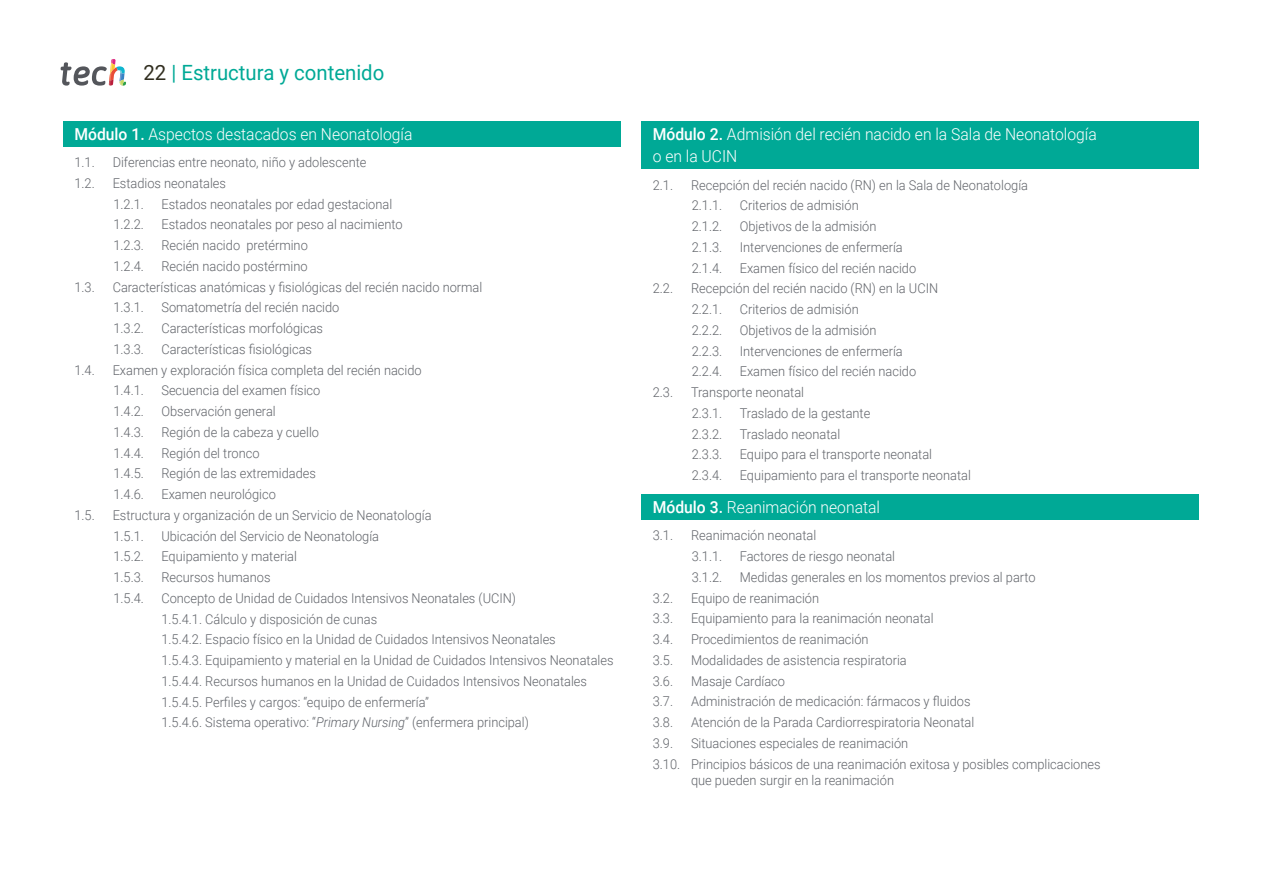
<style>
.page{position:relative;width:1263px;height:893px;background:#fff}
.page>*{position:absolute;margin:0;border:0;box-sizing:border-box;transform-origin:0 0}
.t1{font:21px "Roboto";color:#00a996}
.t2{font:300 16.5px/22.5px "Roboto";color:#fff;scale:.95 1}
.t3{font:300 13.5px/20.7px "Roboto";color:#61646a;scale:.95 1}
.s1{color:#312e20}
.s2{font-weight:500}
.s3{font-style:italic}
</style>
<div class="page">
<div style="left:63px;top:121px;width:558px;height:25px;background:#00a996"></div>
<div style="left:642px;top:121px;width:557px;height:48px;background:#00a996"></div>
<div style="left:642px;top:494px;width:557px;height:25px;background:#00a996"></div>
<svg style="left:61px;top:59px;width:65px;height:27px"></svg>
<h1 class="t1" style="left:144px;top:57px;width:242px"><span class="s1">22</span> | Estructura y contenido</h1>
<p class="t2" style="left:74px;top:122px;width:357px"><span class="s2">Módulo 1.</span> Aspectos destacados en Neonatología</p>
<p class="t3" style="left:74px;top:151px;width:23px">1.1.</p>
<p class="t3" style="left:113px;top:151px;width:269px">Diferencias entre neonato, niño y adolescente</p>
<p class="t3" style="left:74px;top:172px;width:23px">1.2.</p>
<p class="t3" style="left:113px;top:172px;width:121px">Estadios neonatales<br>1.2.1.</p>
<p class="t3" style="left:161px;top:193px;width:244px">Estados neonatales por edad gestacional</p>
<p class="t3" style="left:113px;top:214px;width:34px">1.2.2.</p>
<p class="t3" style="left:161px;top:214px;width:255px">Estados neonatales por peso al nacimiento</p>
<p class="t3" style="left:113px;top:234px;width:34px">1.2.3.</p>
<p class="t3" style="left:161px;top:234px;width:156px">Recién nacido pretérmino</p>
<p class="t3" style="left:113px;top:255px;width:34px">1.2.4.</p>
<p class="t3" style="left:161px;top:255px;width:155px">Recién nacido postérmino</p>
<p class="t3" style="left:74px;top:276px;width:23px">1.3.</p>
<p class="t3" style="left:113px;top:276px;width:391px">Características anatómicas y fisiológicas del recién nacido normal<br>1.3.1.</p>
<p class="t3" style="left:161px;top:297px;width:189px">Somatometría del recién nacido</p>
<p class="t3" style="left:113px;top:317px;width:34px">1.3.2.</p>
<p class="t3" style="left:161px;top:317px;width:172px">Características morfológicas</p>
<p class="t3" style="left:113px;top:338px;width:34px">1.3.3.</p>
<p class="t3" style="left:161px;top:338px;width:160px">Características fisiológicas</p>
<p class="t3" style="left:74px;top:359px;width:23px">1.4.</p>
<p class="t3" style="left:113px;top:359px;width:327px">Examen y exploración física completa del recién nacido<br>1.4.1.</p>
<p class="t3" style="left:161px;top:380px;width:169px">Secuencia del examen físico</p>
<p class="t3" style="left:113px;top:400px;width:34px">1.4.2.</p>
<p class="t3" style="left:161px;top:400px;width:122px">Observación general</p>
<p class="t3" style="left:113px;top:421px;width:34px">1.4.3.</p>
<p class="t3" style="left:161px;top:421px;width:167px">Región de la cabeza y cuello</p>
<p class="t3" style="left:113px;top:442px;width:34px">1.4.4.</p>
<p class="t3" style="left:161px;top:442px;width:105px">Región del tronco</p>
<p class="t3" style="left:113px;top:463px;width:34px">1.4.5.</p>
<p class="t3" style="left:161px;top:463px;width:164px">Región de las extremidades</p>
<p class="t3" style="left:113px;top:483px;width:34px">1.4.6.</p>
<p class="t3" style="left:161px;top:483px;width:122px">Examen neurológico</p>
<p class="t3" style="left:74px;top:504px;width:23px">1.5.</p>
<p class="t3" style="left:113px;top:504px;width:337px">Estructura y organización de un Servicio de Neonatología<br>1.5.1.</p>
<p class="t3" style="left:161px;top:525px;width:231px">Ubicación del Servicio de Neonatología</p>
<p class="t3" style="left:113px;top:546px;width:34px">1.5.2.</p>
<p class="t3" style="left:161px;top:546px;width:144px">Equipamiento y material</p>
<p class="t3" style="left:113px;top:566px;width:34px">1.5.3.</p>
<p class="t3" style="left:161px;top:566px;width:116px">Recursos humanos</p>
<p class="t3" style="left:113px;top:587px;width:34px">1.5.4.</p>
<p class="t3" style="left:161px;top:587px;width:477px">Concepto de Unidad de Cuidados Intensivos Neonatales (UCIN)<br>1.5.4.1. Cálculo y disposición de cunas<br>1.5.4.2. Espacio físico en la Unidad de Cuidados Intensivos Neonatales<br>1.5.4.3. Equipamiento y material en la Unidad de Cuidados Intensivos Neonatales 1.5.4.4. Recursos humanos en la Unidad de Cuidados Intensivos Neonatales 1.5.4.5. Perfiles y cargos: “equipo de enfermería”<br>1.5.4.6. Sistema operativo: “<span class="s3">Primary Nursing</span>” (enfermera principal)</p>
<p class="t2" style="left:653px;top:122px;width:469px"><span class="s2">Módulo 2.</span> Admisión del recién nacido en la Sala de Neonatología o en la UCIN</p>
<p class="t3" style="left:653px;top:174px;width:23px">2.1.</p>
<p class="t3" style="left:691px;top:174px;width:356px">Recepción del recién nacido (RN) en la Sala de Neonatología<br>2.1.1.</p>
<p class="t3" style="left:740px;top:195px;width:127px">Criterios de admisión</p>
<p class="t3" style="left:692px;top:215px;width:34px">2.1.2.</p>
<p class="t3" style="left:740px;top:215px;width:145px">Objetivos de la admisión</p>
<p class="t3" style="left:692px;top:236px;width:34px">2.1.3.</p>
<p class="t3" style="left:740px;top:236px;width:173px">Intervenciones de enfermería</p>
<p class="t3" style="left:692px;top:257px;width:34px">2.1.4.</p>
<p class="t3" style="left:740px;top:257px;width:187px">Examen físico del recién nacido</p>
<p class="t3" style="left:653px;top:278px;width:23px">2.2.</p>
<p class="t3" style="left:691px;top:278px;width:262px">Recepción del recién nacido (RN) en la UCIN<br>2.2.1.</p>
<p class="t3" style="left:740px;top:298px;width:127px">Criterios de admisión</p>
<p class="t3" style="left:692px;top:319px;width:34px">2.2.2.</p>
<p class="t3" style="left:740px;top:319px;width:145px">Objetivos de la admisión</p>
<p class="t3" style="left:692px;top:340px;width:34px">2.2.3.</p>
<p class="t3" style="left:740px;top:340px;width:173px">Intervenciones de enfermería</p>
<p class="t3" style="left:692px;top:361px;width:34px">2.2.4.</p>
<p class="t3" style="left:740px;top:361px;width:187px">Examen físico del recién nacido</p>
<p class="t3" style="left:653px;top:381px;width:23px">2.3.</p>
<p class="t3" style="left:691px;top:381px;width:121px">Transporte neonatal<br>2.3.1.</p>
<p class="t3" style="left:740px;top:402px;width:139px">Traslado de la gestante</p>
<p class="t3" style="left:692px;top:423px;width:34px">2.3.2.</p>
<p class="t3" style="left:740px;top:423px;width:107px">Traslado neonatal</p>
<p class="t3" style="left:692px;top:444px;width:34px">2.3.3.</p>
<p class="t3" style="left:740px;top:444px;width:204px">Equipo para el transporte neonatal</p>
<p class="t3" style="left:692px;top:464px;width:34px">2.3.4.</p>
<p class="t3" style="left:740px;top:464px;width:245px">Equipamiento para el transporte neonatal</p>
<p class="t2" style="left:653px;top:495px;width:241px"><span class="s2">Módulo 3.</span> Reanimación neonatal</p>
<p class="t3" style="left:653px;top:525px;width:23px">3.1.</p>
<p class="t3" style="left:691px;top:525px;width:133px">Reanimación neonatal<br>3.1.1.</p>
<p class="t3" style="left:740px;top:545px;width:165px">Factores de riesgo neonatal</p>
<p class="t3" style="left:692px;top:566px;width:34px">3.1.2.</p>
<p class="t3" style="left:740px;top:566px;width:313px">Medidas generales en los momentos previos al parto</p>
<p class="t3" style="left:653px;top:587px;width:23px">3.2.</p>
<p class="t3" style="left:691px;top:587px;width:136px">Equipo de reanimación</p>
<p class="t3" style="left:653px;top:608px;width:23px">3.3.</p>
<p class="t3" style="left:691px;top:608px;width:257px">Equipamiento para la reanimación neonatal</p>
<p class="t3" style="left:653px;top:628px;width:23px">3.4.</p>
<p class="t3" style="left:691px;top:628px;width:188px">Procedimientos de reanimación</p>
<p class="t3" style="left:653px;top:649px;width:23px">3.5.</p>
<p class="t3" style="left:691px;top:649px;width:229px">Modalidades de asistencia respiratoria</p>
<p class="t3" style="left:653px;top:670px;width:23px">3.6.</p>
<p class="t3" style="left:691px;top:670px;width:100px">Masaje Cardíaco</p>
<p class="t3" style="left:653px;top:691px;width:23px">3.7.</p>
<p class="t3" style="left:691px;top:691px;width:296px">Administración de medicación: fármacos y fluidos</p>
<p class="t3" style="left:653px;top:711px;width:23px">3.8.</p>
<p class="t3" style="left:691px;top:711px;width:300px">Atención de la Parada Cardiorrespiratoria Neonatal</p>
<p class="t3" style="left:653px;top:732px;width:23px">3.9.</p>
<p class="t3" style="left:653px;top:732px;width:473px;text-indent:38px">Situaciones especiales de reanimación<br>3.10. Principios básicos de una reanimación exitosa y posibles complicaciones</p>
<p class="t3" style="left:691px;top:769px;width:215px">que pueden surgir en la reanimación</p>
</div>
